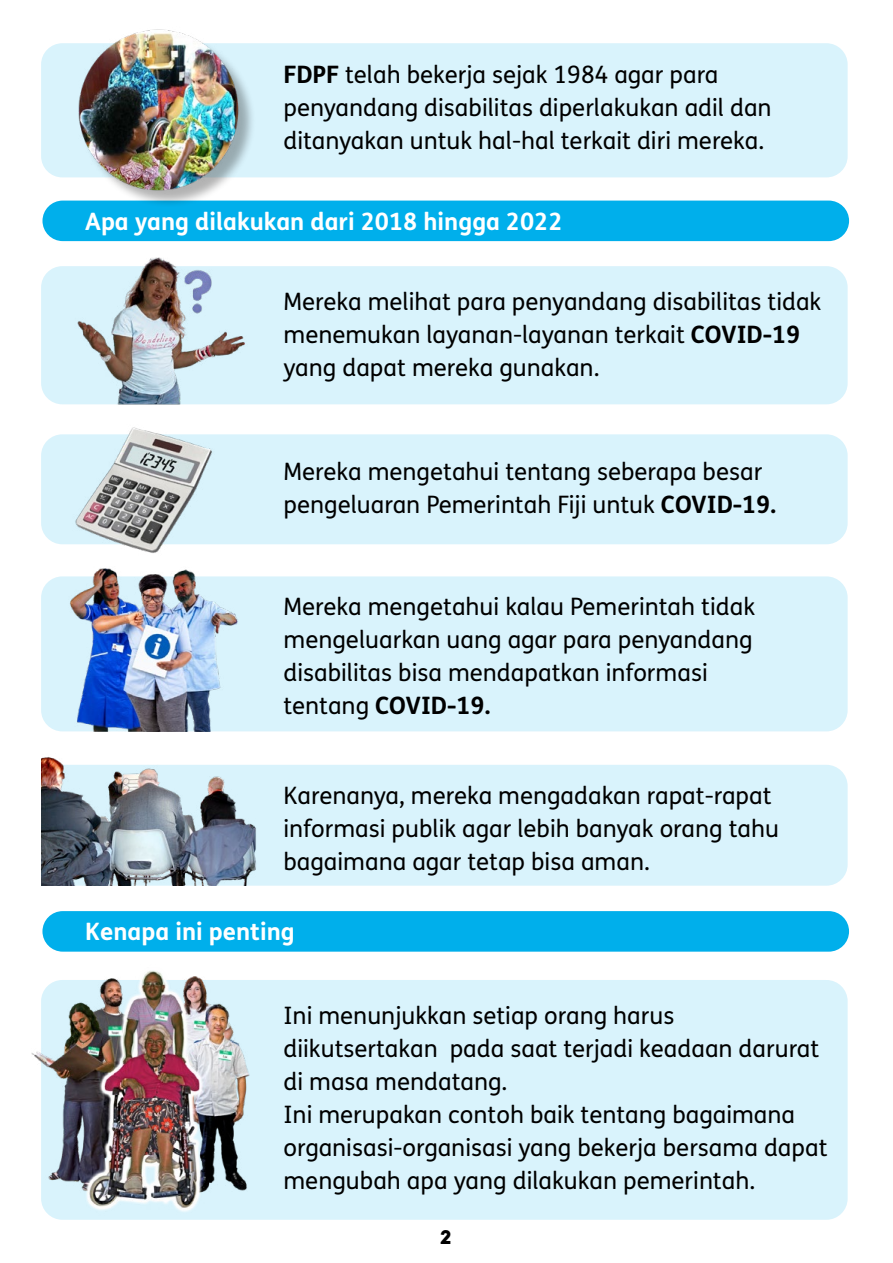
<style>
.page{position:relative;width:893px;height:1263px;background:#fff}
.page>*{position:absolute;margin:0;border:0;box-sizing:border-box;transform-origin:0 0}
.t1{font:24px/33px "FS Me";color:#000}
.t2{font:700 24px "FS Me";color:#fff}
.t3{font:700 24px "FS Me";color:#000}
.t4{font:900 21px "Sofia Pro";color:#000}
.s1{font-weight:700}
.s2{font-weight:400}
</style>
<div class="page">
<div style="left:42px;top:201px;width:807px;height:40px;background:#00afeb;border-radius:20px"></div>
<div style="left:42px;top:911px;width:807px;height:41px;background:#00afeb;border-radius:20px"></div>
<div style="left:41px;top:43px;width:807px;height:134px;background:#d9f3fc;border-radius:21px"></div>
<div style="left:41px;top:266px;width:807px;height:138px;background:#d9f3fc;border-radius:21px"></div>
<div style="left:41px;top:434px;width:807px;height:110px;background:#d9f3fc;border-radius:21px"></div>
<div style="left:41px;top:576px;width:807px;height:155px;background:#d9f3fc;border-radius:21px"></div>
<div style="left:41px;top:765px;width:807px;height:121px;background:#d9f3fc;border-radius:21px"></div>
<div style="left:41px;top:980px;width:807px;height:240px;background:#d9f3fc;border-radius:21px"></div>
<div style="left:82px;top:33px;width:174px;height:175px;background:#000;opacity:.3"></div>
<img style="left:72px;top:29px;width:171px;height:166px">
<img style="left:77px;top:257px;width:168px;height:147px">
<img style="left:72px;top:427px;width:143px;height:126px">
<img style="left:69px;top:568px;width:170px;height:163px">
<img style="left:41px;top:757px;width:216px;height:129px">
<img style="left:31px;top:970px;width:218px;height:245px">
<p class="t1" style="left:283px;top:58px;width:436px"><span class="s1">FDPF</span> telah bekerja sejak 1984 agar para</p>
<p class="t1" style="left:283px;top:91px;width:490px">penyandang disabilitas diperlakukan adil dan</p>
<p class="t1" style="left:283px;top:124px;width:482px">ditanyakan untuk hal-hal terkait diri mereka.</p>
<p class="t2" style="left:85px;top:203px;width:479px">Apa yang dilakukan dari 2018 hingga 2022</p>
<p class="t1" style="left:283px;top:285px;width:539px">Mereka melihat para penyandang disabilitas tidak menemukan layanan-layanan terkait <span class="s1">COVID-19 </span>yang dapat mereka gunakan.</p>
<p class="t1" style="left:283px;top:454px;width:494px">Mereka mengetahui tentang seberapa besar pengeluaran Pemerintah Fiji untuk <span class="s1">COVID-19.</span></p>
<p class="t1" style="left:283px;top:590px;width:473px">Mereka mengetahui kalau Pemerintah tidak mengeluarkan uang agar para penyandang</p>
<p class="t1" style="left:283px;top:656px;width:426px">disabilitas bisa mendapatkan informasi</p>
<p class="t3" style="left:283px;top:687px;width:208px"><span class="s2">tentang</span> COVID-19.</p>
<p class="t1" style="left:283px;top:778px;width:497px">Karenanya, mereka mengadakan rapat-rapat informasi publik agar lebih banyak orang tahu bagaimana agar tetap bisa aman.</p>
<p class="t2" style="left:85px;top:913px;width:211px">Kenapa ini penting</p>
<p class="t1" style="left:283px;top:999px;width:392px">Ini menunjukkan setiap orang harus</p>
<p class="t1" style="left:283px;top:1032px;width:537px">diikutsertakan pada saat terjadi keadaan darurat di masa mendatang.</p>
<p class="t1" style="left:283px;top:1098px;width:546px">Ini merupakan contoh baik tentang bagaimana organisasi-organisasi yang bekerja bersama dapat mengubah apa yang dilakukan pemerintah.</p>
<p class="t4" style="left:440px;top:1220px;width:13px">2</p>
</div>
